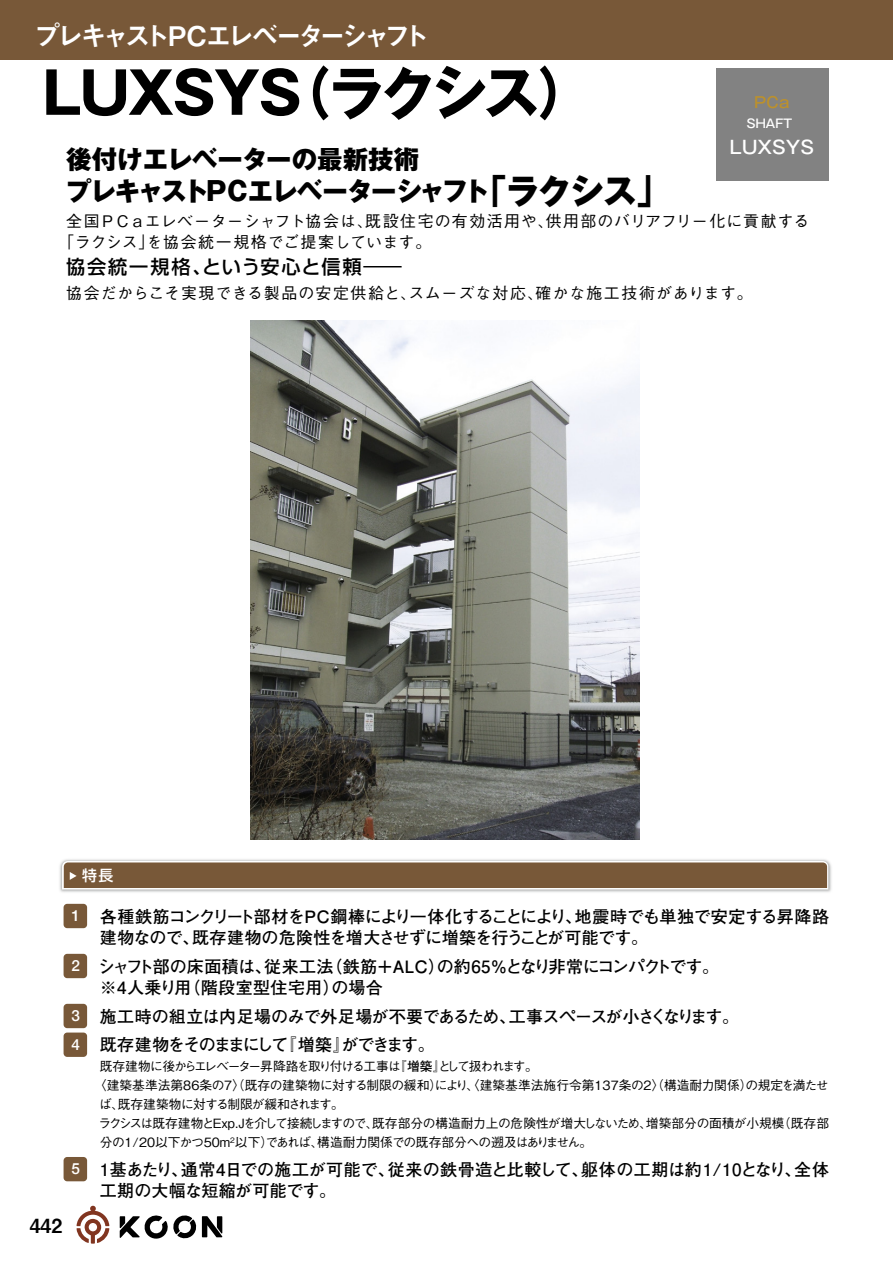
<style>
.page{position:relative;width:893px;height:1263px;background:#fff}
.page>*{position:absolute;margin:0;border:0;box-sizing:border-box;transform-origin:0 0}
.t1{font:700 57.6px "Gothic MB101 Pro";letter-spacing:-.04em;color:#000}
.t2{font:27px "Midashi Go Pro MB31";letter-spacing:-.185em;color:#fff}
.t3{font:800 26.1px "Gothic MB101 Pro";letter-spacing:-.045em;color:#000}
.t4{font:800 25.5px "Gothic MB101 Pro";color:#000}
.t5{font:19.5px "Midashi Go Pro MB31";color:#000}
.t6{font:500 19.2px "Shin Go Pro";letter-spacing:.1em;color:#000}
.t7{font:500 18px "Gothic MB101 Pro";letter-spacing:-.09em;color:#fff}
.t8{font:700 16.95px/21.3px "Futo Go B101 Pro";letter-spacing:-.025em;color:#000}
.t9{font:700 16.95px/21.3px "Futo Go B101 Pro";letter-spacing:.005em;color:#000}
.t10{font:500 15.9px/21.3px "Gothic BBB Pro";letter-spacing:.055em;color:#000}
.t11{font:500 15px "Gothic MB101 Pro";color:#bc912c}
.t12{font:500 14.85px "Shin Go Pro";color:#fff}
.t13{font:500 12.75px "Gothic BBB Pro";letter-spacing:-.03em;color:#000}
.t14{font:500 12.75px "Gothic BBB Pro";color:#000}
.t15{font:500 12.75px "Gothic BBB Pro";letter-spacing:-.1em;color:#000}
.t16{font:500 12.75px "Gothic BBB Pro";letter-spacing:-.05em;color:#000}
.t17{font:500 12px "Gothic MB101 Pro";letter-spacing:-.24em;color:#fff}
.s1{font-size:34.05px}
.s2{font-family:"Helvetica Neue";font-weight:500;font-size:15.3px;color:#fff}
.s3{font-family:"Futo Go B101 Pro";font-weight:700}
</style>
<div class="page">
<img style="left:251px;top:321px;width:389px;height:485px">
<img style="left:59px;top:806px;width:773px;height:123px">
<svg style="left:61px;top:859px;width:769px;height:32px;background:#8f765d"></svg>
<div style="left:64px;top:904px;width:23px;height:24px;background:#785838;border-radius:4px"></div>
<div style="left:64px;top:1004px;width:23px;height:24px;background:#785838;border-radius:4px"></div>
<div style="left:64px;top:1032px;width:23px;height:25px;background:#785838;border-radius:4px"></div>
<div style="left:64px;top:1157px;width:23px;height:24px;background:#785838;border-radius:4px"></div>
<div style="left:64px;top:954px;width:23px;height:24px;background:#785838;border-radius:4px"></div>
<div style="left:0;top:0;width:893px;height:60px;background:#785838"></div>
<div style="left:717px;top:68px;width:112px;height:113px;background:#828282"></div>
<svg style="left:77px;top:1206px;width:32px;height:37px"></svg>
<svg style="left:120px;top:1215px;width:102px;height:24px"></svg>
<h2 class="t2" style="left:34px;top:14px;width:397px">プレキャストPCエレベーターシャフト</h2>
<h1 class="t1" style="left:43px;top:45px;width:553px">LUXSYS（ラクシス）</h1>
<p class="t11" style="left:753px;top:90px;width:40px">ＰＣａ</p>
<p class="t17" style="left:745px;top:113px;width:50px">ＳＨＡＦＴ</p>
<p class="t7" style="left:727px;top:132px;width:89px">ＬＵＸSYS</p>
<h3 class="t4" style="left:66px;top:138px;width:355px">後付けエレベーターの最新技術</h3>
<h3 class="t3" style="left:66px;top:170px;width:606px">プレキャストPCエレベーターシャフト<span class="s1">「ラクシス」</span></h3>
<p class="t10" style="left:58px;top:208px;width:753px;text-indent:8px">全国ＰＣａエレベーターシャフト協会は、既設住宅の有効活用や、供用部のバリアフリー化に貢献する「ラクシス」を協会統一規格でご提案しています。</p>
<p class="t6" style="left:66px;top:251px;width:337px">協会統一規格、という安心と信頼―</p>
<p class="t10" style="left:66px;top:280px;width:688px">協会だからこそ実現できる製品の安定供給と、スムーズな対応、確かな施工技術があります。</p>
<p class="t12" style="left:82px;top:863px;width:33px">特長</p>
<p class="t8" style="left:100px;top:903px;width:731px;text-indent:-28px"><span class="s2">1</span> 各種鉄筋コンクリート部材をPC鋼棒により一体化することにより、地震時でも単独で安定する昇降路建物なので、既存建物の危険性を増大させずに増築を行うことが可能です。</p>
<p class="t9" style="left:100px;top:953px;width:621px;text-indent:-28px"><span class="s2">2</span> シャフト部の床面積は、従来工法（鉄筋＋ALC）の約65％となり非常にコンパクトです。※4人乗り用（階段室型住宅用）の場合</p>
<p class="t5" style="left:30px;top:1210px;width:34px">442</p>
<p class="t8" style="left:71px;top:999px;width:669px;line-height:28.8px"><span class="s2">3</span> 施工時の組立は内足場のみで外足場が不要であるため、工事スペースが小さくなります。<br><span class="s2">4</span> 既存建物をそのままにして『増築』ができます。</p>
<p class="t15" style="left:100px;top:1056px;width:440px">既存建物に後からエレベーター昇降路を取り付ける工事は『<span class="s3">増築</span>』として扱われます。</p>
<p class="t14" style="left:93px;top:1075px;width:737px">〈建築基準法第86条の7〉（既存の建築物に対する制限の緩和）により、〈建築基準法施行令第137条の2〉（構造耐力関係）の規定を満たせ</p>
<p class="t16" style="left:99px;top:1094px;width:246px">ば、既存建築物に対する制限が緩和されます。</p>
<p class="t13" style="left:99px;top:1113px;width:732px">ラクシスは既存建物とExp.Jを介して接続しますので、既存部分の構造耐力上の危険性が増大しないため、増築部分の面積が小規模（既存部</p>
<p class="t13" style="left:100px;top:1132px;width:494px">分の1/20以下かつ50m<sup>2</sup>以下）であれば、構造耐力関係での既存部分への遡及はありません。</p>
<p class="t9" style="left:100px;top:1156px;width:731px;text-indent:-28px"><span class="s2">5</span> 1基あたり、通常4日での施工が可能で、従来の鉄骨造と比較して、躯体の工期は約1/10となり、全体工期の大幅な短縮が可能です。</p>
</div>
